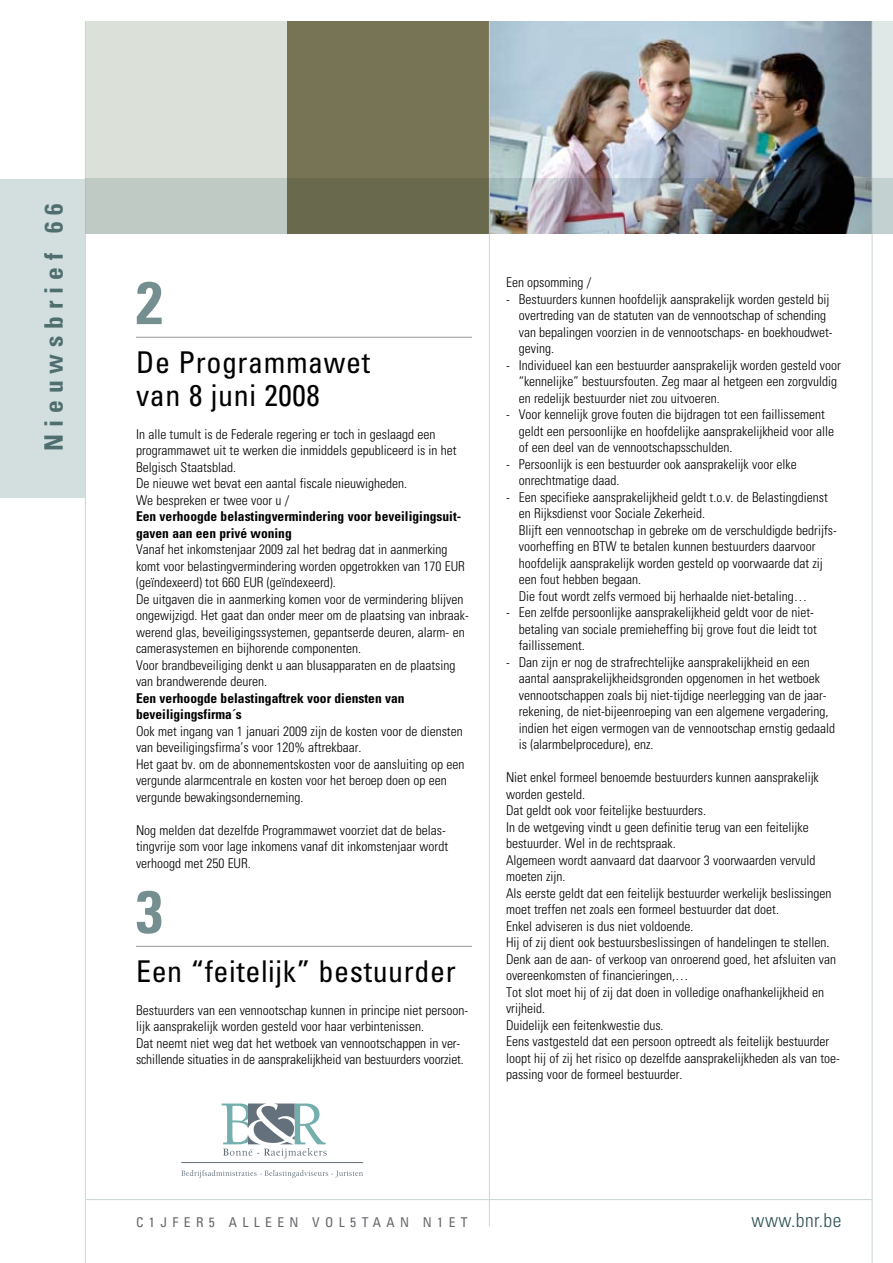
<style>
.page{position:relative;width:893px;height:1263px;background:#fff}
.page>*{position:absolute;margin:0;border:0;box-sizing:border-box;transform-origin:0 0}
.t1{font:60px "Univers Condensed Bold SC850";color:#758e90}
.t2{font:condensed 30px/33px "Univers";letter-spacing:.02em;color:#000}
.t3{font:700 condensed 25.5px "Univers";letter-spacing:.27em;color:#2f5254}
.t4{font:300 condensed 19.5px "Univers";letter-spacing:.025em;color:#2f5254}
.t5{font:300 condensed 13.5px/16.5px "Univers";color:#000}
.t6{font:700 condensed 13.5px/16.5px "Univers";color:#000}
.t7{font:condensed 13.5px "Univers";letter-spacing:.4em;color:#68676c}
</style>
<div class="page">
<img style="left:490px;top:21px;width:382px;height:158px">
<div style="left:85px;top:21px;width:202px;height:213px;background:#dbe0d9"></div>
<div style="left:287px;top:21px;width:202px;height:213px;background:#777456"></div>
<div style="left:0;top:179px;width:85px;height:318px;background:#d3dedf"></div>
<hr style="left:85px;top:21px;width:1px;height:1242px;background:#c9d6d6">
<hr style="left:872px;top:21px;width:1px;height:1242px;background:#c9d6d6">
<hr style="left:136px;top:337px;width:336px;height:1px;background:#97979b">
<hr style="left:136px;top:946px;width:336px;height:1px;background:#97979b">
<hr style="left:181px;top:1162px;width:182px;height:1px;background:#66717b">
<svg style="left:181px;top:1170px;width:182px;height:8px"></svg>
<svg style="left:222px;top:1103px;width:105px;height:55px"></svg>
<hr style="left:489px;top:21px;width:1px;height:1205px;background:#c9d6d6">
<hr style="left:85px;top:1199px;width:787px;height:1px;background:#c9d6d6">
<img style="left:85px;top:179px;width:808px;height:55px">
<h3 class="t3" style="left:38px;top:451px;width:249px;rotate:-90deg">Nieuwsbrief 66</h3>
<h1 class="t1" style="left:136px;top:266px;width:28px">2</h1>
<h2 class="t2" style="left:136px;top:345px;width:236px">De Programmawet van 8 juni 2008</h2>
<p class="t5" style="left:136px;top:426px;width:322px">In alle tumult is de Federale regering er toch in geslaagd een programmawet uit te werken die inmiddels gepubliceerd is in het Belgisch Staatsblad.<br>De nieuwe wet bevat een aantal fiscale nieuwigheden.<br>We bespreken er twee voor u /</p>
<p class="t6" style="left:136px;top:508px;width:327px">Een verhoogde belastingvermindering voor beveiligingsuit&shy;gaven aan een privé woning</p>
<p class="t5" style="left:136px;top:541px;width:334px">Vanaf het inkomstenjaar 2009 zal het bedrag dat in aanmerking komt voor belastingvermindering worden opgetrokken van 170 EUR (geïndexeerd) tot 660 EUR (geïndexeerd).<br>De uitgaven die in aanmerking komen voor de vermindering blijven ongewijzigd. Het gaat dan onder meer om de plaatsing van inbraak&shy;werend glas, beveiligingssystemen, gepantserde deuren, alarm- en camerasystemen en bijhorende componenten.<br>Voor brandbeveiliging denkt u aan blusapparaten en de plaatsing van brandwerende deuren.</p>
<p class="t6" style="left:136px;top:690px;width:270px">Een verhoogde belastingaftrek voor diensten van beveiligingsfirma´s</p>
<p class="t5" style="left:136px;top:723px;width:330px">Ook met ingang van 1 januari 2009 zijn de kosten voor de diensten van beveiligingsfirma’s voor 120% aftrekbaar.<br>Het gaat bv. om de abonnementskosten voor de aansluiting op een vergunde alarmcentrale en kosten voor het beroep doen op een vergunde bewakingsonderneming.</p>
<p class="t5" style="left:136px;top:822px;width:313px">Nog melden dat dezelfde Programmawet voorziet dat de belas&shy;tingvrije som voor lage inkomens vanaf dit inkomstenjaar wordt verhoogd met 250 EUR.</p>
<h1 class="t1" style="left:136px;top:875px;width:28px">3</h1>
<h2 class="t2" style="left:136px;top:954px;width:321px">Een “feitelijk” bestuurder</h2>
<p class="t5" style="left:136px;top:1002px;width:334px">Bestuurders van een vennootschap kunnen in principe niet persoon&shy;lijk aansprakelijk worden gesteld voor haar verbintenissen.<br>Dat neemt niet weg dat het wetboek van vennootschappen in ver&shy;schillende situaties in de aansprakelijkheid van bestuurders voorziet.</p>
<p class="t5" style="left:506px;top:274px;width:87px">Een opsomming /</p>
<p class="t5" style="left:519px;top:291px;width:315px;text-indent:-13px">- Bestuurders kunnen hoofdelijk aansprakelijk worden gesteld bij overtreding van de statuten van de vennootschap of schending van bepalingen voorzien in de vennootschaps- en boekhoudwet&shy;geving.</p>
<p class="t5" style="left:519px;top:357px;width:324px;text-indent:-13px">- Individueel kan een bestuurder aansprakelijk worden gesteld voor “kennelijke” bestuursfouten. Zeg maar al hetgeen een zorgvuldig en redelijk bestuurder niet zou uitvoeren.</p>
<p class="t5" style="left:519px;top:406px;width:317px;text-indent:-13px">- Voor kennelijk grove fouten die bijdragen tot een faillissement geldt een persoonlijke en hoofdelijke aansprakelijkheid voor alle of een deel van de vennootschapsschulden.</p>
<p class="t5" style="left:519px;top:456px;width:279px;text-indent:-13px">- Persoonlijk is een bestuurder ook aansprakelijk voor elke onrechtmatige daad.</p>
<p class="t5" style="left:519px;top:489px;width:319px;text-indent:-13px">- Een specifieke aansprakelijkheid geldt t.o.v. de Belastingdienst en Rijksdienst voor Sociale Zekerheid.<br>Blijft een vennootschap in gebreke om de verschuldigde bedrijfs&shy;voorheffing en BTW te betalen kunnen bestuurders daarvoor hoofdelijk aansprakelijk worden gesteld op voorwaarde dat zij een fout hebben begaan.<br>Die fout wordt zelfs vermoed bij herhaalde niet-betaling…</p>
<p class="t5" style="left:519px;top:604px;width:299px;text-indent:-13px">- Een zelfde persoonlijke aansprakelijkheid geldt voor de niet&shy;betaling van sociale premieheffing bij grove fout die leidt tot faillissement.</p>
<p class="t5" style="left:519px;top:654px;width:318px;text-indent:-13px">- Dan zijn er nog de strafrechtelijke aansprakelijkheid en een aantal aansprakelijkheidsgronden opgenomen in het wetboek vennootschappen zoals bij niet-tijdige neerlegging van de jaar&shy;rekening, de niet-bijeenroeping van een algemene vergadering, indien het eigen vermogen van de vennootschap ernstig gedaald is (alarmbelprocedure), enz.</p>
<p class="t5" style="left:506px;top:769px;width:335px">Niet enkel formeel benoemde bestuurders kunnen aansprakelijk worden gesteld.<br>Dat geldt ook voor feitelijke bestuurders.<br>In de wetgeving vindt u geen definitie terug van een feitelijke bestuurder. Wel in de rechtspraak.<br>Algemeen wordt aanvaard dat daarvoor 3 voorwaarden vervuld moeten zijn.<br>Als eerste geldt dat een feitelijk bestuurder werkelijk beslissingen moet treffen net zoals een formeel bestuurder dat doet.<br>Enkel adviseren is dus niet voldoende.<br>Hij of zij dient ook bestuursbeslissingen of handelingen te stellen.<br>Denk aan de aan- of verkoop van onroerend goed, het afsluiten van overeenkomsten of financieringen,…<br>Tot slot moet hij of zij dat doen in volledige onafhankelijkheid en vrijheid.<br>Duidelijk een feitenkwestie dus.<br>Eens vastgesteld dat een persoon optreedt als feitelijk bestuurder loopt hij of zij het risico op dezelfde aansprakelijkheden als van toe&shy;passing voor de formeel bestuurder.</p>
<p class="t7" style="left:136px;top:1214px;width:333px">C1jfEr 5 allee n vol5taan n1e t</p>
<h3 class="t4" style="left:752px;top:1209px;width:91px">www.bnr.be</h3>
</div>
